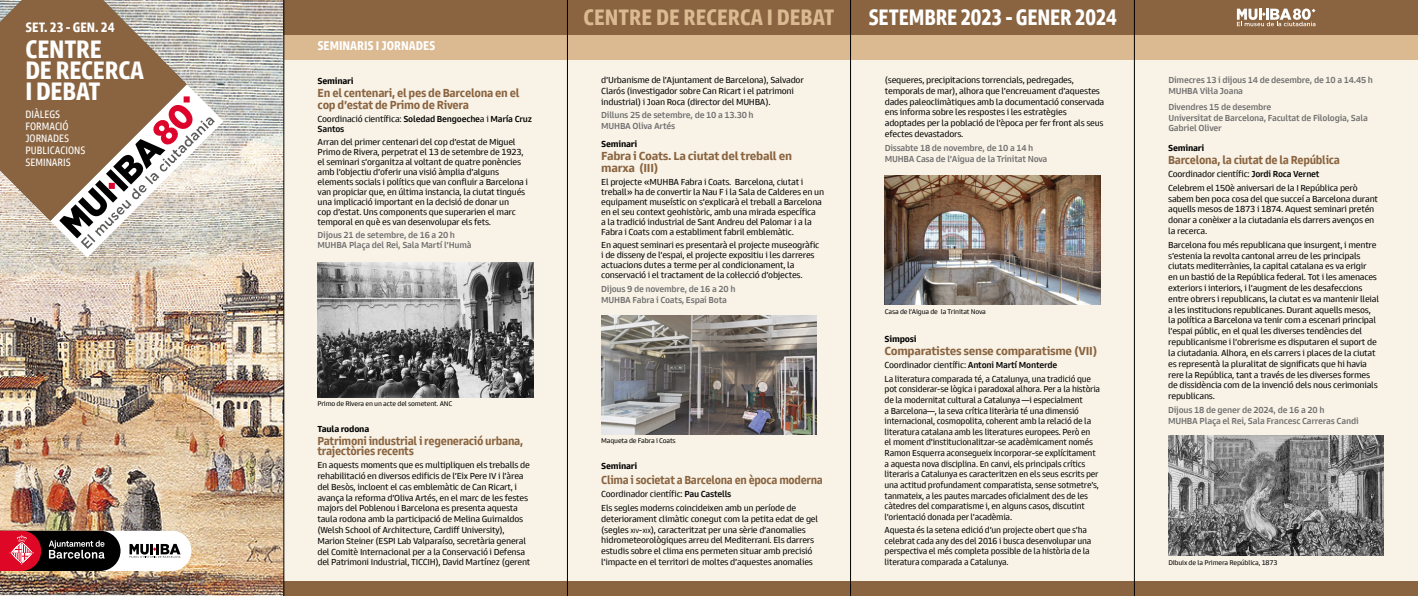
<style>
.page{position:relative;width:1418px;height:596px;background:#fff}
.page>*{position:absolute;margin:0;border:0;box-sizing:border-box;transform-origin:0 0}
.t1{font:700 26px/21px "Goldman Sans Condensed";letter-spacing:-.01em;color:#fff}
.t2{font:700 23px "Goldman Sans Condensed";letter-spacing:-.01em;color:#fff;scale:.95 1}
.t3{font:700 23px "Goldman Sans Condensed";color:#dbb991}
.t4{font:700 14px "Goldman Sans Condensed";color:#fff}
.t5{font:700 13px "Goldman Sans Condensed";color:#fff}
.t6{font:700 12px/10px "Goldman Sans";letter-spacing:-.025em;color:#8a6440;scale:.93 1}
.t7{font:700 12px/12px "Goldman Sans";letter-spacing:-.025em;color:#8a6440}
.t8{font:700 12px/12px "Goldman Sans";letter-spacing:-.025em;color:#8a6440;scale:.95 1}
.t9{font:700 12px "Goldman Sans";letter-spacing:-.025em;color:#8a6440;scale:.91 1}
.t10{font:11px/12px "Goldman Sans Condensed";color:#fff}
.t11{font:9px/10.8px "Goldman Sans";letter-spacing:-.025em;color:#000}
.t12{font:9px/10.6px "Goldman Sans";letter-spacing:-.025em;color:#000;scale:.96 1}
.t13{font:500 9px/10.8px "Goldman Sans";letter-spacing:-.025em;color:#706f6f}
.t14{font:500 9px/10px "Goldman Sans";letter-spacing:-.025em;color:#000}
.t15{font:700 9px "Goldman Sans";letter-spacing:-.025em;color:#000}
.t16{font:7px "Goldman Sans";letter-spacing:-.025em;color:#000}
.s1{font-weight:400}
.s2{font-weight:500}
.s3{font-size:6.3px}
.s4{font-style:inherit}
</style>
<div class="page">
<div style="left:283px;top:0;width:1134px;height:595px;background:#f9f3e7"></div>
<img style="left:0;top:0;width:283px;height:595px">
<svg style="left:0;top:0;width:187px;height:221px;background:#98795c"></svg>
<div style="left:283px;top:19px;width:1134px;height:41px;background:#dbb991"></div>
<div style="left:283px;top:0;width:1134px;height:34px;background:#8a6440"></div>
<div style="left:283px;top:581px;width:1134px;height:14px;background:#8a6440"></div>
<svg style="left:0;top:530px;width:191px;height:40px"></svg>
<svg style="left:50px;top:84px;width:173px;height:173px"></svg>
<svg style="left:1236px;top:9px;width:79px;height:17px"></svg>
<img style="left:1168px;top:435px;width:215px;height:120px">
<img style="left:884px;top:175px;width:216px;height:129px">
<img style="left:601px;top:315px;width:215px;height:119px">
<img style="left:317px;top:262px;width:216px;height:135px">
<hr style="left:1134px;top:0;width:1px;height:595px;background:#000">
<hr style="left:850px;top:0;width:1px;height:595px;background:#000">
<hr style="left:567px;top:0;width:1px;height:595px;background:#000">
<hr style="left:283px;top:0;width:1px;height:595px;background:#000">
<h3 class="t4" style="left:26px;top:18px;width:90px">SET. 23 - GEN. 24</h3>
<h1 class="t1" style="left:26px;top:39px;width:120px">CENTRE<br>DE RECERCA<br>I DEBAT</h1>
<p class="t10" style="left:26px;top:108px;width:61px">DIÀLEGS<br>FORMACIÓ<br>JORNADES<br>PUBLICACIONS<br>SEMINARIS</p>
<h3 class="t5" style="left:317px;top:38px;width:119px">SEMINARIS I JORNADES</h3>
<p class="t15" style="left:317px;top:76px;width:37px">Seminari</p>
<h3 class="t8" style="left:317px;top:87px;width:214px">En el centenari, el pes de Barcelona en el cop d’estat de Primo de Rivera</h3>
<p class="t14" style="left:317px;top:114px;width:216px"><span class="s1">Coordinació científica:</span> Soledad Bengoeche<span class="s1">a i</span> María Cruz<br>Santos</p>
<p class="t11" style="left:317px;top:137px;width:212px;line-height:10px">Arran del primer centenari del cop d’estat de Miguel Primo de Rivera, perpetrat el 13 de setembre de 1923, el seminari s’organitza al voltant de quatre ponències amb l’objectiu d’oferir una visió àmplia d’alguns elements socials i polítics que van confluir a Barcelona i van propiciar que, en última instancia, la ciutat tingués una implicació important en la decisió de donar un<br>cop d’estat. Uns components que superarien el marc temporal en què es van desenvolupar els fets.</p>
<p class="t13" style="left:317px;top:229px;width:155px;line-height:10px">Dijous 21 de setembre, de 16 a 20 h<br>MUHBA Plaça del Rei, Sala Martí l’Humà</p>
<p class="t16" style="left:317px;top:399px;width:136px">Primo de Rivera en un acte del sometent. ANC</p>
<p class="t15" style="left:317px;top:422px;width:53px">Taula rodona</p>
<h3 class="t6" style="left:317px;top:435px;width:223px">Patrimoni industrial i regeneració urbana, trajectòries recents</h3>
<p class="t11" style="left:317px;top:459px;width:214px">En aquests moments que es multipliquen els treballs de rehabilitació en diversos edificis de l’Eix Pere IV i l’àrea del Besòs, incloent el cas emblemàtic de Can Ricart, i avança la reforma d’Oliva Artés, en el marc de les festes majors del Poblenou i Barcelona es presenta aquesta taula rodona amb la participació de Melina Guirnaldos (Welsh School of Architecture, Cardiff University), Marion Steiner (ESPI Lab Valparaíso, secretària general del Comitè Internacional per a la Conservació i Defensa del Patrimoni Industrial, TICCIH), David Martínez (gerent</p>
<h2 class="t3" style="left:583px;top:2px;width:252px">CENTRE DE RECERCA I DEBAT</h2>
<h2 class="t2" style="left:868px;top:2px;width:263px">SETEMBRE 2023 - GENER 2024</h2>
<p class="t11" style="left:601px;top:74px;width:204px">d’Urbanisme de l’Ajuntament de Barcelona), Salvador<br>Clarós (investigador sobre Can Ricart i el patrimoni industrial) i Joan Roca (director del MUHBA).</p>
<p class="t13" style="left:601px;top:110px;width:154px">Dilluns 25 de setembre, de 10 a 13.30 h<br>MUHBA Oliva Artés</p>
<p class="t15" style="left:601px;top:138px;width:37px">Seminari</p>
<h3 class="t7" style="left:601px;top:149px;width:192px">Fabra i Coats. La ciutat del treball en marxa (III)</h3>
<p class="t11" style="left:601px;top:176px;width:224px;line-height:10px">El projecte «MUHBA Fabra i Coats. Barcelona, ciutat i treball» ha de convertir la Nau F i la Sala de Calderes en un equipament museístic on s’explicarà el treball a Barcelona en el seu context geohistòric, amb una mirada específica<br>a la tradició industrial de Sant Andreu del Palomar i a la Fabra i Coats com a establiment fabril emblemàtic.</p>
<p class="t11" style="left:601px;top:239px;width:220px;line-height:10.3px">En aquest seminari es presentarà el projecte museogràfic i de disseny de l’espai, el projecte expositiu i les darreres actuacions dutes a terme per al condicionament, la conservació i el tractament de la col·lecció d’objectes.</p>
<p class="t13" style="left:601px;top:283px;width:136px">Dijous 9 de novembre, de 16 a 20 h<br>MUHBA Fabra i Coats, Espai Bota</p>
<p class="t16" style="left:601px;top:436px;width:76px">Maqueta de Fabra i Coats</p>
<p class="t15" style="left:601px;top:459px;width:37px">Seminari</p>
<h3 class="t9" style="left:601px;top:471px;width:245px">Clima i societat a Barcelona en època moderna</h3>
<p class="t11" style="left:601px;top:487px;width:196px;line-height:13.6px">Coordinador científic: <span class="s2">Pau Castells<br></span>Els segles moderns coincideixen amb un període de</p>
<p class="t11" style="left:601px;top:513px;width:218px">deteriorament climàtic conegut com la petita edat de gel (segles <span class="s3">XIV</span><span class="s4">-</span><span class="s3">XIX</span>), caracteritzat per una sèrie d’anomalies hidrometeorològiques arreu del Mediterrani. Els darrers estudis sobre el clima ens permeten situar amb precisió l’impacte en el territori de moltes d’aquestes anomalies</p>
<p class="t11" style="left:884px;top:74px;width:221px">(sequeres, precipitacions torrencials, pedregades, temporals de mar), alhora que l’encreuament d’aquestes dades paleoclimàtiques amb la documentació conservada ens informa sobre les respostes i les estratègies adoptades per la població de l’època per fer front als seus efectes devastadors.</p>
<p class="t13" style="left:884px;top:142px;width:164px">Dissabte 18 de novembre, de 10 a 14 h<br>MUHBA Casa de l’Aigua de la Trinitat Nova</p>
<p class="t16" style="left:884px;top:307px;width:103px">Casa de l’Aigua de la Trinitat Nova</p>
<p class="t15" style="left:884px;top:333px;width:33px">Simposi</p>
<h3 class="t7" style="left:884px;top:344px;width:214px">Comparatistes sense comparatisme (VII)</h3>
<p class="t11" style="left:884px;top:358px;width:208px;line-height:13.4px">Coordinador científic: <span class="s2">Antoni Martí Monterde<br></span>La literatura comparada té, a Catalunya, una tradició que</p>
<p class="t12" style="left:884px;top:383px;width:226px">pot considerar-se lògica i paradoxal alhora. Per a la història de la modernitat cultural a Catalunya —i especialment<br>a Barcelona—, la seva crítica literària té una dimensió internacional, cosmopolita, coherent amb la relació de la literatura catalana amb les literatures europees. Però en<br>el moment d’institucionalitzar-se acadèmicament només Ramon Esquerra aconsegueix incorporar-se explícitament a aquesta nova disciplina. En canvi, els principals crítics literaris a Catalunya es caracteritzen en els seus escrits per una actitud profundament comparatista, sense sotmetre’s, tanmateix, a les pautes marcades oficialment des de les càtedres del comparatisme i, en alguns casos, discutint l’orientació donada per l’acadèmia.</p>
<p class="t12" style="left:884px;top:524px;width:217px">Aquesta és la setena edició d’un projecte obert que s’ha celebrat cada any des del 2016 i busca desenvolupar una perspectiva el més completa possible de la història de la literatura comparada a Catalunya.</p>
<p class="t13" style="left:1168px;top:74px;width:206px">Dimecres 13 i dijous 14 de desembre, de 10 a 14.45 h<br>MUHBA Vil·la Joana</p>
<p class="t13" style="left:1168px;top:101px;width:201px">Divendres 15 de desembre<br>Universitat de Barcelona, Facultat de Filologia, Sala<br>Gabriel Oliver</p>
<p class="t15" style="left:1168px;top:142px;width:37px">Seminari</p>
<h3 class="t6" style="left:1168px;top:154px;width:186px">Barcelona, la ciutat de la República</h3>
<p class="t11" style="left:1168px;top:167px;width:191px;line-height:13.6px">Coordinador científic: <span class="s2">Jordi Roca Vernet<br></span>Celebrem el 150è aniversari de la I República però</p>
<p class="t11" style="left:1168px;top:193px;width:211px">sabem ben poca cosa del que succeí a Barcelona durant aquells mesos de 1873 i 1874. Aquest seminari pretén donar a conèixer a la ciutadania els darrers avenços en la recerca.</p>
<p class="t11" style="left:1168px;top:239px;width:212px">Barcelona fou més republicana que insurgent, i mentre s’estenia la revolta cantonal arreu de les principals ciutats mediterrànies, la capital catalana es va erigir<br>en un bastió de la República federal. Tot i les amenaces exteriors i interiors, i l’augment de les desafeccions entre obrers i republicans, la ciutat es va mantenir lleial a les institucions republicanes. Durant aquells mesos, la política a Barcelona va tenir com a escenari principal l’espai públic, en el qual les diverses tendències del republicanisme i l’obrerisme es disputaren el suport de la ciutadania. Alhora, en els carrers i places de la ciutat es representà la pluralitat de significats que hi havia rere la República, tant a través de les diverses formes de dissidència com de la invenció dels nous cerimonials republicans.</p>
<p class="t13" style="left:1168px;top:404px;width:192px">Dijous 18 de gener de 2024, de 16 a 20 h<br>MUHBA Plaça el Rei, Sala Francesc Carreras Candi</p>
<p class="t16" style="left:1168px;top:557px;width:111px">Dibuix de la Primera República, 1873</p>
</div>
